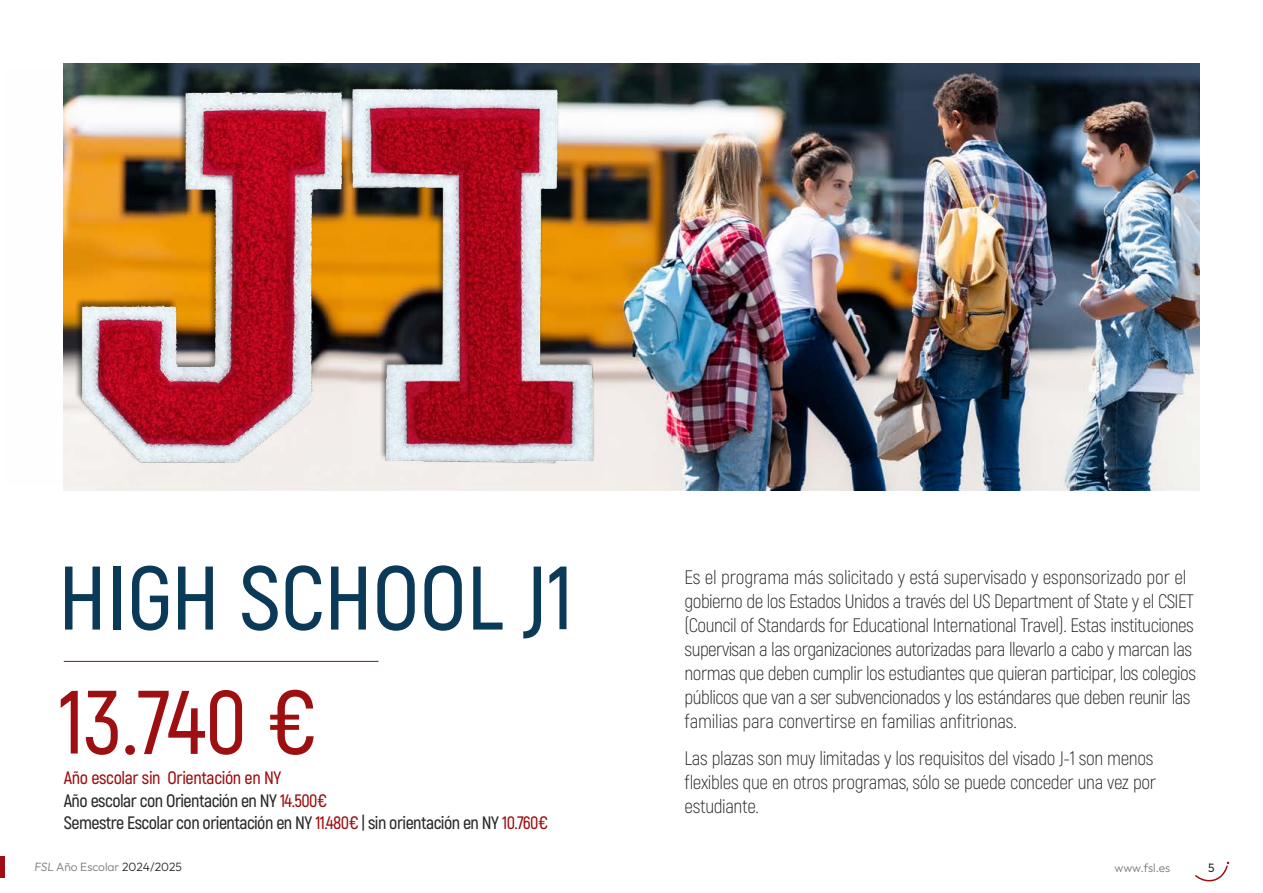
<style>
.page{position:relative;width:1263px;height:893px;background:#fff}
.page>*{position:absolute;margin:0;border:0;box-sizing:border-box;transform-origin:0 0}
.t1{font:600 90px "Akrobat";color:#0b3a59}
.t2{font:600 90px "Akrobat";color:#9d0f11}
.t3{font:300 19.5px/24px "Akrobat";letter-spacing:-.025em;color:#282827}
.t4{font:600 18px/22.5px "Akrobat";letter-spacing:-.03em;color:#282827}
.t5{font:300 12px "Outfit";color:#7c7b7b}
.t6{font:12px "Outfit";color:#282827}
.s1{color:#9d0f11}
.s2{color:#282827}
</style>
<div class="page">
<svg style="left:1195px;top:862px;width:34px;height:20px"></svg>
<hr style="left:0;top:857px;width:4px;height:21px;background:#9d0f11">
<img style="left:64px;top:64px;width:1135px;height:426px">
<img style="left:63px;top:69px;width:541px;height:416px">
<hr style="left:64px;top:661px;width:314px;height:1px;background:#9d0f11">
<h1 class="t1" style="left:58px;top:543px;width:516px">HIGH SCHOOL J1</h1>
<h1 class="t2" style="left:58px;top:667px;width:259px">13.740 €</h1>
<p class="t4" style="left:64px;top:767px;width:486px"><span class="s1">Año escolar sin Orientación en NY<br></span>Año escolar con Orientación en NY <span class="s1">14.500€<br></span>Semestre Escolar con orientación en NY <span class="s1">11.480€</span> | sin orientación en NY <span class="s1">10.760€</span></p>
<p class="t3" style="left:685px;top:565px;width:513px">Es el programa más solicitado y está supervisado y esponsorizado por el gobierno de los Estados Unidos a través del US Department of State y el CSIET (Council of Standards for Educational International Travel). Estas instituciones supervisan a las organizaciones autorizadas para llevarlo a cabo y marcan las normas que deben cumplir los estudiantes que quieran participar, los colegios públicos que van a ser subvencionados y los estándares que deben reunir las familias para convertirse en familias anfitrionas.</p>
<p class="t3" style="left:685px;top:746px;width:473px">Las plazas son muy limitadas y los requisitos del visado J-1 son menos flexibles que en otros programas, sólo se puede conceder una vez por estudiante.</p>
<p class="t5" style="left:34px;top:860px;width:149px">FSL Año Escolar <span class="s2">2024/2025</span></p>
<p class="t5" style="left:1115px;top:861px;width:57px">www.fsl.es</p>
<p class="t6" style="left:1208px;top:861px;width:8px">5</p>
</div>
